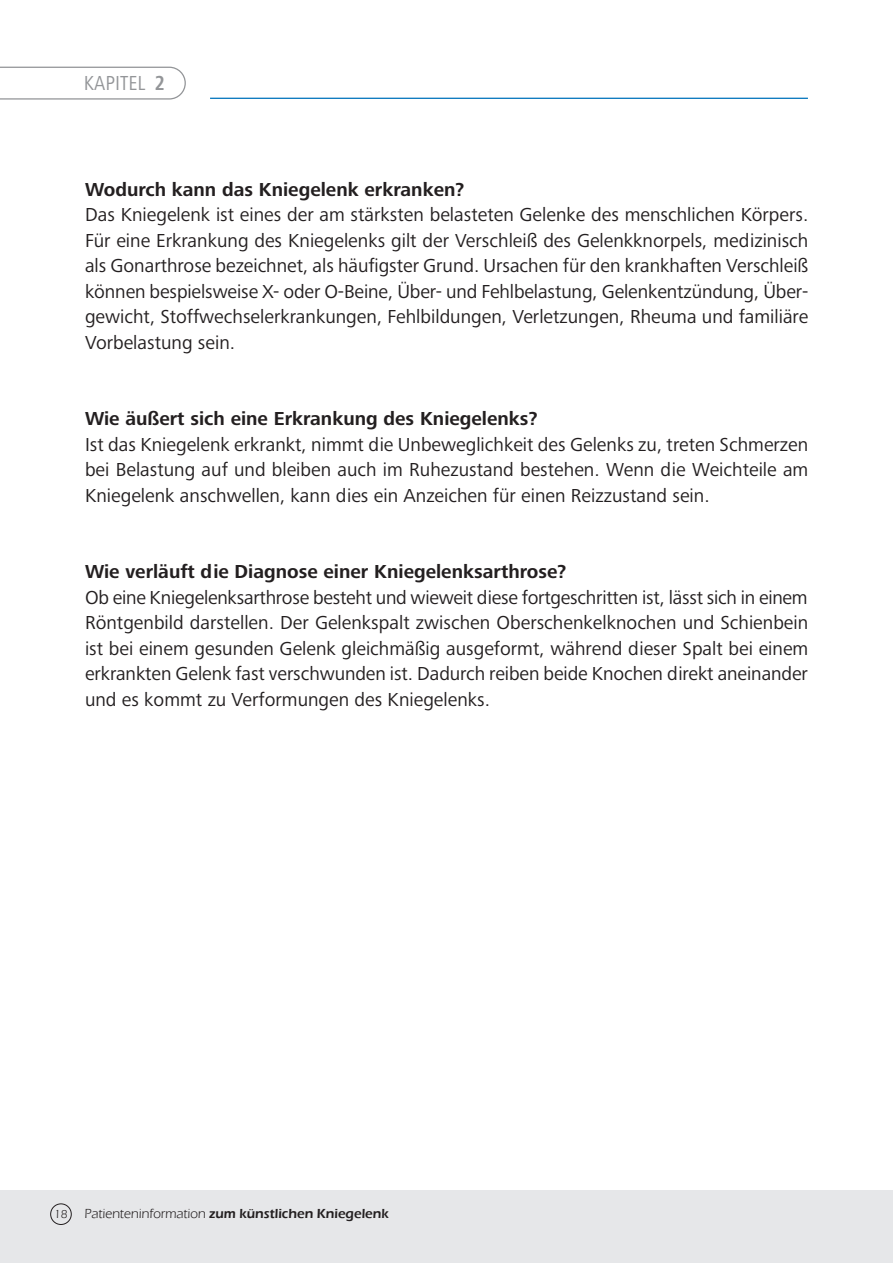
<style>
.page{position:relative;width:893px;height:1263px;background:#fff}
.page>*{position:absolute;margin:0;border:0;box-sizing:border-box;transform-origin:0 0}
.t1{font:condensed 21px "Frutiger Next Pro";color:#939598}
.t2{font:19.5px/25.5px "Frutiger Next Pro";color:#231f20;text-align:justify}
.t3{font:700 19.5px "Frutiger Next Pro";color:#231f20}
.t4{font:600 13.5px "Eras ITC";color:#231f20}
.t5{font:12px "ITC Eras LT";color:#231f20}
.s1{font-weight:700}
.s2{font-family:"ITC Eras LT";font-weight:400}
</style>
<div class="page">
<div style="left:0;top:1190px;width:893px;height:73px;background:#e6e7e9"></div>
<svg style="left:0;top:66px;width:186px;height:34px"></svg>
<hr style="left:210px;top:98px;width:598px;height:1px;background:#0073bc">
<div style="left:50px;top:1203px;width:22px;height:22px;border:1px solid #231f20;border-radius:50%"></div>
<p class="t1" style="left:84px;top:71px;width:83px">KAPITEL <span class="s1">2</span></p>
<p class="t3" style="left:85px;top:178px;width:381px">Wodurch kann das Kniegelenk erkranken?</p>
<p class="t2" style="left:85px;top:202px;width:725px">Das Kniegelenk ist eines der am stärksten belasteten Gelenke des menschlichen Körpers.<br>Für eine Erkrankung des Kniegelenks gilt der Verschleiß des Gelenkknorpels, medizinisch als Gonarthrose bezeichnet, als häufigster Grund. Ursachen für den krankhaften Verschleiß können bespielsweise X- oder O-Beine, Über- und Fehlbelastung, Gelenkentzündung, Über&shy;gewicht, Stoffwechselerkrankungen, Fehlbildungen, Verletzungen, Rheuma und familiäre Vorbelastung sein.</p>
<p class="t3" style="left:85px;top:407px;width:454px">Wie äußert sich eine Erkrankung des Kniegelenks?</p>
<p class="t2" style="left:85px;top:431px;width:725px">Ist das Kniegelenk erkrankt, nimmt die Unbeweglichkeit des Gelenks zu, treten Schmerzen bei Belastung auf und bleiben auch im Ruhezustand bestehen. Wenn die Weichteile am Kniegelenk anschwellen, kann dies ein Anzeichen für einen Reizzustand sein.</p>
<p class="t3" style="left:85px;top:560px;width:483px">Wie verläuft die Diagnose einer Kniegelenksarthrose?</p>
<p class="t2" style="left:85px;top:584px;width:725px">Ob eine Kniegelenksarthrose besteht und wieweit diese fortgeschritten ist, lässt sich in einem Röntgenbild darstellen. Der Gelenkspalt zwischen Oberschenkelknochen und Schienbein ist bei einem gesunden Gelenk gleichmäßig ausgeformt, während dieser Spalt bei einem erkrankten Gelenk fast verschwunden ist. Dadurch reiben beide Knochen direkt aneinander und es kommt zu Verformungen des Kniegelenks.</p>
<p class="t5" style="left:54px;top:1208px;width:15px">18</p>
<p class="t4" style="left:85px;top:1206px;width:306px"><span class="s2">Patienteninformation</span> zum künstlichen Kniegelenk</p>
</div>
